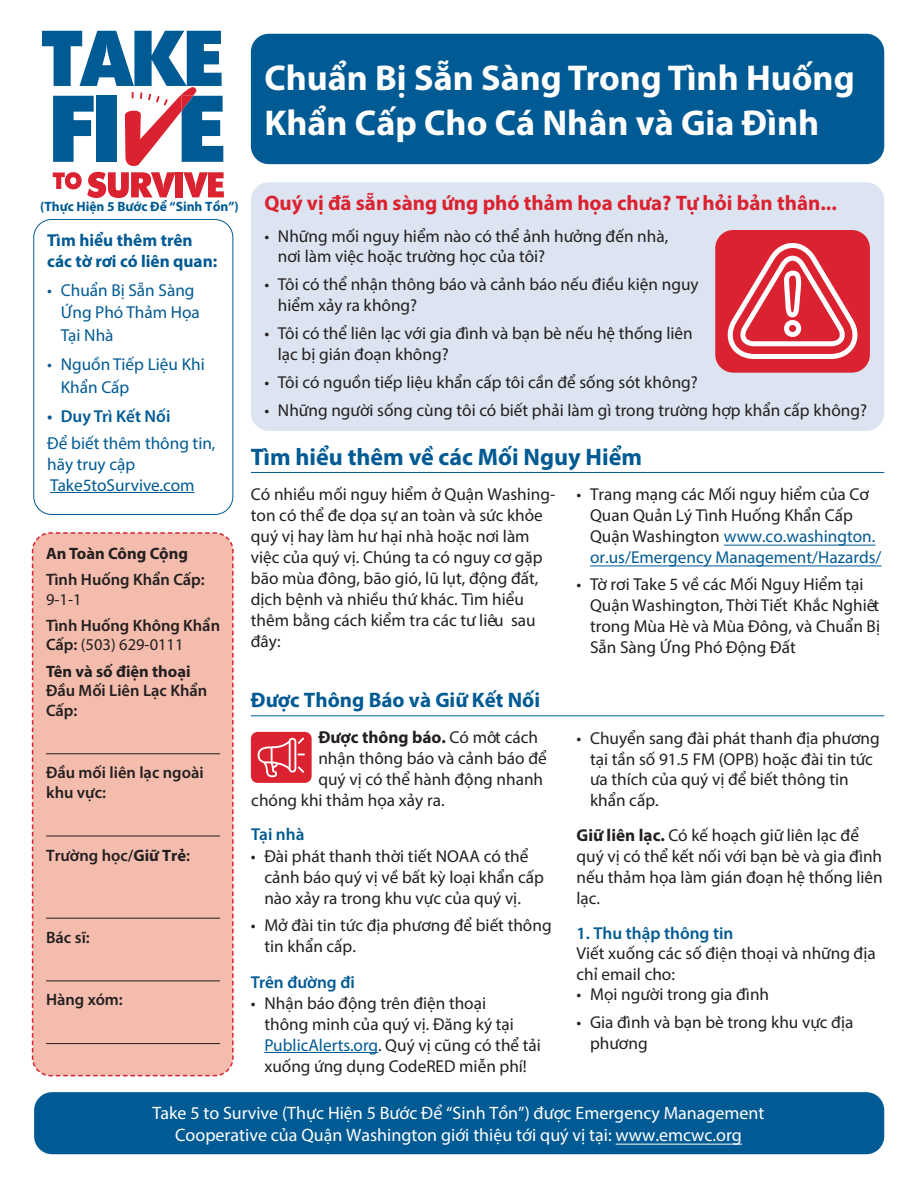
<style>
.page{position:relative;width:918px;height:1188px;background:#fff}
.page>*{position:absolute;margin:0;border:0;box-sizing:border-box;transform-origin:0 0}
.t1{font:700 36px/45px "Myriad Pro";color:#fff}
.t2{font:700 24px "Myriad Pro";color:#005a93}
.t3{font:700 21px "Myriad Pro";color:#db2230}
.t4{font:700 21px "Myriad Pro";color:#005a93}
.t5{font:18px/21.6px "Myriad Pro";color:#fff;text-align:center}
.t6{font:17.25px/21px "Myriad Pro";color:#231f20}
.t7{font:17.25px/22.5px "Myriad Pro";color:#005a93}
.t8{font:600 17.25px "Myriad Pro";color:#005a93}
.t9{font:700 17.25px/20.7px "Myriad Pro";color:#005a93}
.t10{font:700 17.25px "Myriad Pro";color:#231f20}
.t11{font:600 16.5px/19.5px "Myriad Pro";color:#231f20}
.t12{font:700 16.5px "Myriad Pro";color:#231f20}
.t13{font:16.5px "Myriad Pro";color:#231f20}
.t14{font:700 13.5px "Myriad Pro";color:#005a93}
.s1{font-weight:400}
.s2{font-weight:700}
.s3{color:#005a93}
</style>
<div class="page">
<div style="left:33px;top:219px;width:200px;height:296px;border:1px solid #005a93;border-radius:18px"></div>
<div style="left:31px;top:532px;width:203px;height:545px;background:#f4bcac"></div>
<div style="left:251px;top:34px;width:633px;height:130px;background:#005a93;border-radius:18px"></div>
<hr style="left:50px;top:492px;width:145px;height:1px;background:#005a93">
<div style="left:34px;top:1092px;width:850px;height:62px;background:#005a93;border-radius:18px"></div>
<hr style="left:616px;top:1144px;width:126px;height:1px;background:#fff">
<hr style="left:46px;top:753px;width:174px;height:1px;background:#231f20">
<hr style="left:46px;top:836px;width:174px;height:1px;background:#231f20">
<hr style="left:46px;top:918px;width:174px;height:1px;background:#231f20">
<hr style="left:46px;top:981px;width:174px;height:1px;background:#231f20">
<hr style="left:46px;top:1043px;width:174px;height:1px;background:#231f20">
<div style="left:251px;top:732px;width:61px;height:51px;background:#db2230;border-radius:7px"></div>
<div style="left:251px;top:182px;width:633px;height:249px;background:#dbe4f0;border-radius:18px"></div>
<hr style="left:264px;top:1052px;width:114px;height:1px;background:#005a93">
<svg style="left:258px;top:738px;width:47px;height:39px"></svg>
<div style="left:715px;top:230px;width:155px;height:143px;background:#db2230;border-radius:18px"></div>
<svg style="left:727px;top:243px;width:131px;height:116px"></svg>
<hr style="left:251px;top:472px;width:633px;height:1px;background:#005a93">
<hr style="left:590px;top:566px;width:291px;height:1px;background:#005a93">
<hr style="left:724px;top:545px;width:151px;height:1px;background:#005a93">
<hr style="left:251px;top:715px;width:633px;height:1px;background:#005a93">
<svg style="left:42px;top:31px;width:182px;height:167px"></svg>
<h1 class="t1" style="left:264px;top:54px;width:592px">Chuẩn Bị Sẵn Sàng Trong Tình Huống<br>Khẩn Cấp Cho Cá Nhân và Gia Đình</h1>
<p class="t14" style="left:40px;top:198px;width:200px">(Thực Hiện 5 Bước Để “Sinh Tồn”)</p>
<p class="t9" style="left:47px;top:229px;width:172px">Tìm hiểu thêm trên các tờ rơi có liên quan:</p>
<p class="t7" style="left:61px;top:279px;width:141px;text-indent:-14px">• Chuẩn Bị Sẵn Sàng<br>Ứng Phó Thảm Họa<br>Tại Nhà</p>
<p class="t7" style="left:61px;top:353px;width:146px;text-indent:-14px">• Nguồn Tiếp Liệu Khi<br>Khẩn Cấp</p>
<p class="t8" style="left:47px;top:405px;width:125px">• Duy Trì Kết Nối</p>
<p class="t7" style="left:47px;top:433px;width:170px;line-height:20.7px">Để biết thêm thông tin, hãy truy cập<br>Take5toSurvive.com</p>
<p class="t12" style="left:46px;top:543px;width:144px">An Toàn Công Cộng</p>
<p class="t11" style="left:46px;top:569px;width:160px">Tình Huống Khẩn Cấp:</p>
<p class="t13" style="left:46px;top:589px;width:37px">9-1-1</p>
<p class="t11" style="left:46px;top:615px;width:176px">Tình Huống Không Khẩn<br>Cấp: <span class="s1">(503) 629-0111</span></p>
<p class="t12" style="left:46px;top:660px;width:146px">Tên và số điện thoại</p>
<p class="t11" style="left:46px;top:680px;width:163px">Đầu Mối Liên Lạc Khẩn<br>Cấp:</p>
<p class="t11" style="left:46px;top:763px;width:159px">Đầu mối liên lạc ngoài khu vực:</p>
<p class="t11" style="left:46px;top:845px;width:146px">Trường học/<span class="s2">Giữ Trẻ</span>:</p>
<p class="t11" style="left:46px;top:927px;width:45px">Bác sĩ:</p>
<p class="t11" style="left:46px;top:990px;width:78px">Hàng xóm:</p>
<p class="t3" style="left:264px;top:189px;width:574px">Quý vị đã sẵn sàng ứng phó thảm họa chưa? Tự hỏi bản thân...</p>
<p class="t6" style="left:278px;top:225px;width:392px;text-indent:-14px">• Những mối nguy hiểm nào có thể ảnh hưởng đến nhà, nơi làm việc hoặc trường học của tôi?</p>
<p class="t6" style="left:278px;top:274px;width:422px;text-indent:-14px">• Tôi có thể nhận thông báo và cảnh báo nếu điều kiện nguy hiểm xảy ra không?</p>
<p class="t6" style="left:278px;top:322px;width:416px;text-indent:-14px">• Tôi có thể liên lạc với gia đình và bạn bè nếu hệ thống liên lạc bị gián đoạn không?</p>
<p class="t6" style="left:264px;top:371px;width:435px">• Tôi có nguồn tiếp liệu khẩn cấp tôi cần để sống sót không?</p>
<p class="t6" style="left:264px;top:399px;width:604px">• Những người sống cùng tôi có biết phải làm gì trong trường hợp khẩn cấp không?</p>
<h2 class="t2" style="left:251px;top:442px;width:393px">Tìm hiểu thêm về các Mối Nguy Hiểm</h2>
<p class="t6" style="left:590px;top:484px;width:293px;text-indent:-14px">• Trang mạng các Mối nguy hiểm của Cơ Quan Quản Lý Tình Huống Khẩn Cấp Quận Washington <span class="s3">www.co.washington. or.us/Emergency Management/Hazards/</span></p>
<p class="t6" style="left:590px;top:574px;width:291px;text-indent:-14px">• Tờ rơi Take 5 về các Mối Nguy Hiểm tại Quận Washington, Thời Tiết Khắc Nghiê·t trong Mùa Hè và Mùa Đông, và Chuẩn Bị Sẵn Sàng Ứng Phó Động Đất</p>
<p class="t6" style="left:251px;top:484px;width:306px">Có nhiều mối nguy hiểm ở Quận Washing&shy;ton có thể đe dọa sự an toàn và sức khỏe quý vị hay làm hư hại nhà hoặc nơi làm việc của quý vị. Chúng ta có nguy cơ gặp bão mùa đông, bão gió, lũ lụt, động đất, dịch bệnh và nhiều thứ khác. Tìm hiểu thêm bằng cách kiểm tra các tư liêu sau đây:</p>
<p class="t4" style="left:251px;top:686px;width:291px">Được Thông Báo và Giữ Kết Nối</p>
<p class="t10" style="left:318px;top:726px;width:221px">Được thông báo. <span class="s1">Có môt cách</span></p>
<p class="t6" style="left:318px;top:748px;width:230px">nhận thông báo và cảnh báo để</p>
<p class="t6" style="left:318px;top:769px;width:226px">quý vị có thể hành động nhanh</p>
<p class="t6" style="left:251px;top:789px;width:195px">chóng khi thảm họa xảy ra.</p>
<p class="t8" style="left:251px;top:824px;width:55px">Tại nhà</p>
<p class="t6" style="left:264px;top:846px;width:281px;text-indent:-14px">• Đài phát thanh thời tiết NOAA có thể cảnh báo quý vị về bất kỳ loại khẩn cấp nào xảy ra trong khu vực của quý vị.</p>
<p class="t6" style="left:264px;top:915px;width:289px;line-height:20.2px;text-indent:-14px">• Mở đài tin tức địa phương để biết thông tin khẩn cấp.</p>
<p class="t8" style="left:251px;top:971px;width:106px">Trên đường đi</p>
<p class="t6" style="left:264px;top:992px;width:278px;text-indent:-14px">• Nhận báo động trên điện thoại<br>thông minh của quý vị. Đăng ký tại <span class="s3">PublicAlerts.org</span>. Quý vị cũng có thể tải xuống ứng dụng CodeRED miễn phí!</p>
<p class="t6" style="left:590px;top:727px;width:291px;text-indent:-14px">• Chuyển sang đài phát thanh địa phương tại tần số 91.5 FM (OPB) hoặc đài tin tức ưa thích của quý vị để biết thông tin khẩn cấp.</p>
<p class="t6" style="left:577px;top:825px;width:308px"><span class="s2">Giữ liên lạc.</span> Có kế hoạch giữ liên lạc để quý vị có thể kết nối với bạn bè và gia đình nếu thảm họa làm gián đoạn hệ thống liên lạc.</p>
<p class="t8" style="left:577px;top:922px;width:158px">1. Thu thập thông tin</p>
<p class="t6" style="left:577px;top:942px;width:301px">Viết xuống các số điện thoại và những địa chỉ email cho:</p>
<p class="t6" style="left:577px;top:983px;width:194px">• Mọi người trong gia đình</p>
<p class="t6" style="left:590px;top:1011px;width:265px;text-indent:-14px">• Gia đình và bạn bè trong khu vực địa phương</p>
<p class="t5" style="left:153px;top:1102px;width:613px">Take 5 to Survive (Thực Hiện 5 Bước Để “Sinh Tồn”) được Emergency Management<br>Cooperative của Quận Washington giới thiệu tới quý vị tại: www.emcwc.org</p>
</div>
